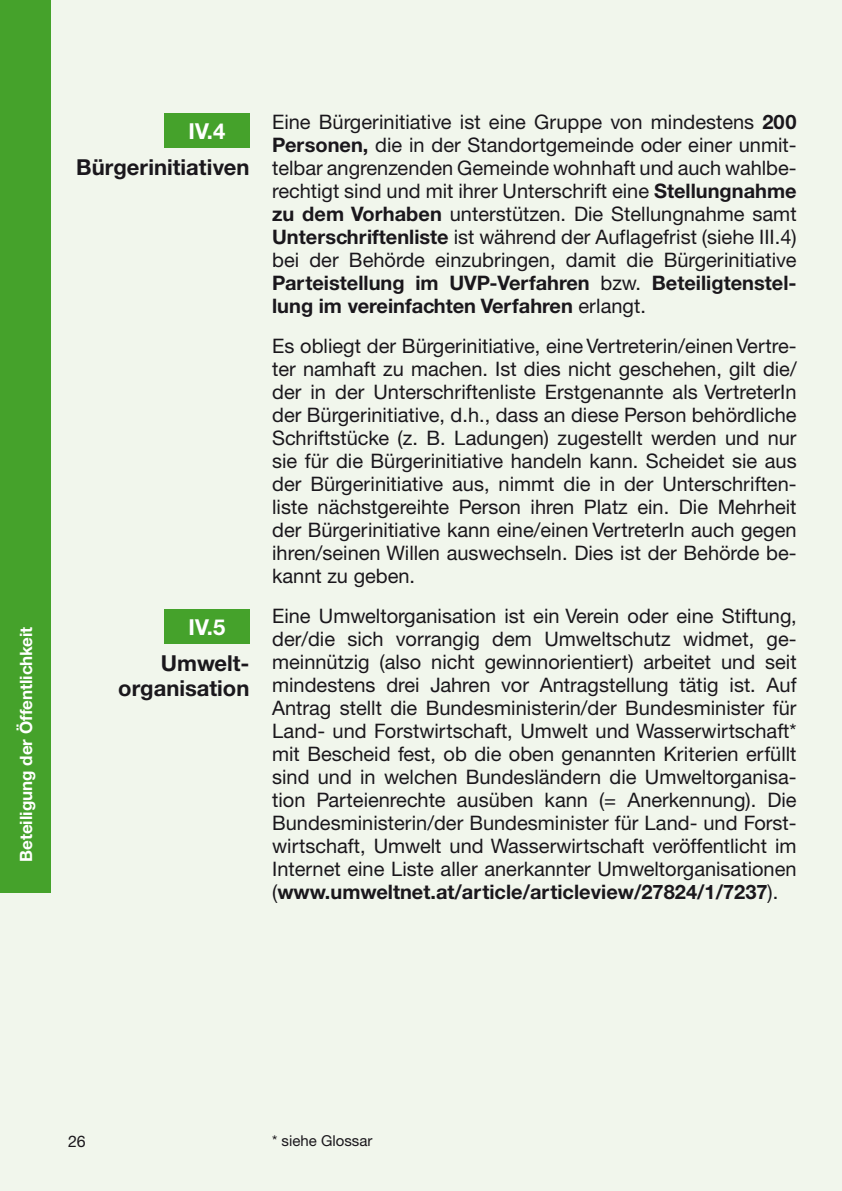
<style>
.page{position:relative;width:842px;height:1191px;background:#f1f6ec}
.page>*{position:absolute;margin:0;border:0;box-sizing:border-box;transform-origin:0 0}
.t1{font:700 22px/25px "Helvetica Neue CE";color:#1a171c;text-align:right}
.t2{font:700 22px "Helvetica Neue CE";color:#fff}
.t3{font:20px/23px "Helvetica Neue CE";color:#1a171c;text-align:justify}
.t4{font:700 17px "Helvetica Neue CE";color:#fff}
.t5{font:16px "Helvetica Neue CE";color:#1a171c}
.t6{font:15px "Helvetica Neue CE";color:#1a171c}
.s1{font-weight:700}
</style>
<div class="page">
<div style="left:164px;top:113px;width:85px;height:34px;background:#45a22b"></div>
<div style="left:164px;top:609px;width:85px;height:34px;background:#45a22b"></div>
<div style="left:0;top:0;width:51px;height:893px;background:#45a22b"></div>
<p class="t4" style="left:15px;top:862px;width:237px;rotate:-90deg">Beteiligung der Öffentlichkeit</p>
<p class="t2" style="left:189px;top:117px;width:38px">IV.4</p>
<p class="t1" style="left:76px;top:155px;width:175px">Bürgerinitiativen</p>
<p class="t2" style="left:189px;top:613px;width:38px">IV.5</p>
<p class="t1" style="left:118px;top:651px;width:133px">Umwelt&shy;organisation</p>
<p class="t3" style="left:272px;top:111px;width:526px">Eine Bürgerinitiative ist eine Gruppe von mindestens <span class="s1">200<br>Personen,</span> die in der Standortgemeinde oder einer unmit&shy;telbar angrenzenden Gemeinde wohnhaft und auch wahlbe&shy;rechtigt sind und mit ihrer Unterschrift eine <span class="s1">Stellungnahme zu dem Vorhaben</span> unterstützen. Die Stellungnahme samt <span class="s1">Unterschriftenliste</span> ist während der Auflagefrist (siehe III.4) bei der Behörde einzubringen, damit die Bürgerinitiative <span class="s1">Parteistellung im UVP-Verfahren</span> bzw. <span class="s1">Beteiligtenstel&shy;lung im vereinfachten Verfahren</span> erlangt.</p>
<p class="t3" style="left:272px;top:335px;width:526px">Es obliegt der Bürgerinitiative, eine Vertreterin/einen Vertre&shy;ter namhaft zu machen. Ist dies nicht geschehen, gilt die/ der in der Unterschriftenliste Erstgenannte als VertreterIn der Bürgerinitiative, d.h., dass an diese Person behördliche Schriftstücke (z. B. Ladungen) zugestellt werden und nur sie für die Bürgerinitiative handeln kann. Scheidet sie aus der Bürgerinitiative aus, nimmt die in der Unterschriften&shy;liste nächstgereihte Person ihren Platz ein. Die Mehrheit der Bürgerinitiative kann eine/einen VertreterIn auch gegen ihren/seinen Willen auswechseln. Dies ist der Behörde be&shy;kannt zu geben.</p>
<p class="t3" style="left:272px;top:605px;width:526px">Eine Umweltorganisation ist ein Verein oder eine Stiftung, der/die sich vorrangig dem Umweltschutz widmet, ge&shy;meinnützig (also nicht gewinnorientiert) arbeitet und seit mindestens drei Jahren vor Antragstellung tätig ist. Auf Antrag stellt die Bundesministerin/der Bundesminister für Land- und Forstwirtschaft, Umwelt und Wasserwirtschaft* mit Bescheid fest, ob die oben genannten Kriterien erfüllt sind und in welchen Bundesländern die Umweltorganisa&shy;tion Parteienrechte ausüben kann (= Anerkennung). Die Bundesministerin/der Bundesminister für Land- und Forst&shy;wirtschaft, Umwelt und Wasserwirtschaft veröffentlicht im Internet eine Liste aller anerkannter Umweltorganisationen (<span class="s1">www.umweltnet.at/article/articleview/27824/1/7237</span>).</p>
<p class="t5" style="left:68px;top:1131px;width:19px">26</p>
<p class="t6" style="left:272px;top:1131px;width:102px">* siehe Glossar</p>
</div>
